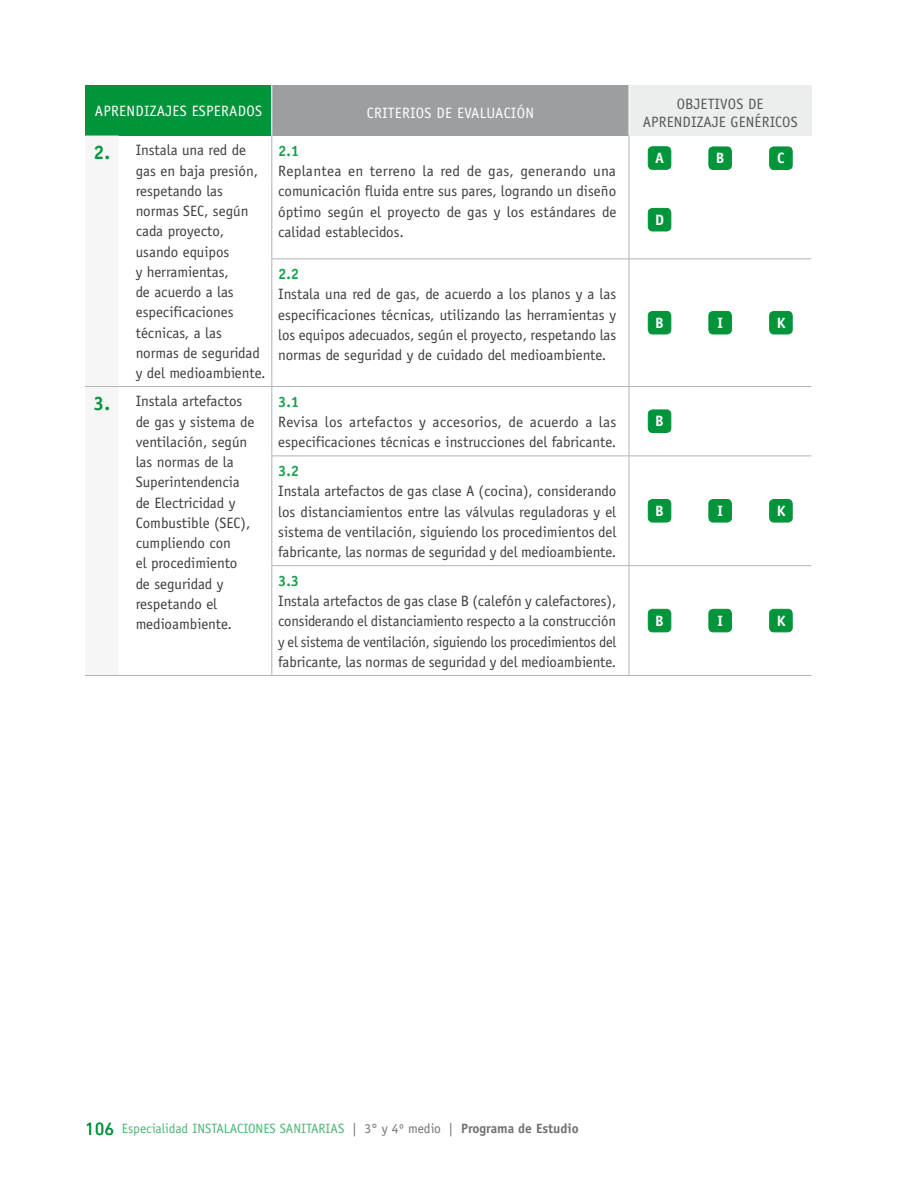
<style>
.page{position:relative;width:918px;height:1188px;background:#fff}
.page>*{position:absolute;margin:0;border:0;box-sizing:border-box;transform-origin:0 0}
.t1{font:15px/20.2px "Officina Sans";color:#3e3d40;text-align:justify}
.t2{font:15px "Officina Sans";letter-spacing:.02em;color:#fff}
.t3{font:15px "Officina Sans";letter-spacing:.01em;color:#58585a}
.t4{font:700 15px "Officina Sans";color:#1aa04e}
.t5{font:700 15px "Officina Sans";color:#fff}
.t6{font:13.5px "Officina Sans";color:#4db575}
.s1{font-weight:700;font-size:19.5px;color:#00953a}
.s2{font-family:"DIN Next LT Pro";font-size:18px;color:#00953a}
.s3{color:#707172}
.s4{font-weight:700;color:#707172}
</style>
<div class="page">
<div style="left:85px;top:85px;width:187px;height:51px;background:#00953a"></div>
<div style="left:272px;top:85px;width:357px;height:51px;background:#9c9e9f"></div>
<div style="left:629px;top:85px;width:182px;height:51px;background:#eceded"></div>
<hr style="left:629px;top:85px;width:1px;height:51px;background:#fff">
<hr style="left:811px;top:85px;width:1px;height:51px;background:#eceded">
<hr style="left:271px;top:85px;width:1px;height:51px;background:#fff">
<hr style="left:629px;top:136px;width:1px;height:45px;background:#b1b3b4">
<hr style="left:629px;top:181px;width:1px;height:77px;background:#b1b3b4">
<hr style="left:629px;top:259px;width:1px;height:127px;background:#b1b3b4">
<hr style="left:629px;top:456px;width:1px;height:109px;background:#b1b3b4">
<hr style="left:629px;top:566px;width:1px;height:109px;background:#b1b3b4">
<hr style="left:751px;top:258px;width:60px;height:1px;background:#b1b3b4">
<hr style="left:751px;top:455px;width:60px;height:1px;background:#b1b3b4">
<hr style="left:751px;top:565px;width:60px;height:1px;background:#b1b3b4">
<hr style="left:629px;top:258px;width:61px;height:1px;background:#b1b3b4">
<hr style="left:690px;top:258px;width:61px;height:1px;background:#b1b3b4">
<hr style="left:629px;top:455px;width:61px;height:1px;background:#b1b3b4">
<hr style="left:690px;top:455px;width:61px;height:1px;background:#b1b3b4">
<hr style="left:629px;top:565px;width:61px;height:1px;background:#b1b3b4">
<hr style="left:690px;top:565px;width:61px;height:1px;background:#b1b3b4">
<hr style="left:271px;top:258px;width:358px;height:1px;background:#b1b3b4">
<hr style="left:272px;top:386px;width:357px;height:1px;background:#b1b3b4">
<hr style="left:271px;top:455px;width:358px;height:1px;background:#b1b3b4">
<hr style="left:271px;top:565px;width:358px;height:1px;background:#b1b3b4">
<hr style="left:272px;top:675px;width:357px;height:1px;background:#b1b3b4">
<hr style="left:751px;top:386px;width:60px;height:1px;background:#b1b3b4">
<hr style="left:751px;top:675px;width:60px;height:1px;background:#b1b3b4">
<hr style="left:629px;top:386px;width:61px;height:1px;background:#b1b3b4">
<hr style="left:690px;top:386px;width:61px;height:1px;background:#b1b3b4">
<hr style="left:629px;top:675px;width:61px;height:1px;background:#b1b3b4">
<hr style="left:690px;top:675px;width:61px;height:1px;background:#b1b3b4">
<hr style="left:629px;top:387px;width:1px;height:68px;background:#b1b3b4">
<hr style="left:271px;top:387px;width:1px;height:68px;background:#b1b3b4">
<hr style="left:271px;top:456px;width:1px;height:109px;background:#b1b3b4">
<hr style="left:271px;top:566px;width:1px;height:109px;background:#b1b3b4">
<hr style="left:85px;top:675px;width:34px;height:1px;background:#b1b3b4">
<hr style="left:119px;top:675px;width:153px;height:1px;background:#b1b3b4">
<hr style="left:271px;top:136px;width:1px;height:45px;background:#b1b3b4">
<hr style="left:271px;top:181px;width:1px;height:77px;background:#b1b3b4">
<hr style="left:271px;top:259px;width:1px;height:127px;background:#b1b3b4">
<hr style="left:119px;top:386px;width:153px;height:1px;background:#b1b3b4">
<hr style="left:85px;top:386px;width:34px;height:1px;background:#b1b3b4">
<div style="left:648px;top:147px;width:23px;height:22px;background:#00953a;border-radius:4px"></div>
<div style="left:648px;top:147px;width:23px;height:23px;border:1px solid #00953a;border-radius:4px"></div>
<div style="left:709px;top:147px;width:22px;height:23px;background:#00953a;border-radius:4px"></div>
<div style="left:709px;top:147px;width:23px;height:23px;border:1px solid #00953a;border-radius:4px"></div>
<div style="left:770px;top:147px;width:22px;height:23px;background:#00953a;border-radius:4px"></div>
<div style="left:769px;top:147px;width:23px;height:23px;border:1px solid #00953a;border-radius:4px"></div>
<div style="left:648px;top:208px;width:23px;height:23px;background:#00953a;border-radius:4px"></div>
<div style="left:648px;top:208px;width:23px;height:23px;border:1px solid #00953a;border-radius:4px"></div>
<div style="left:648px;top:311px;width:23px;height:23px;background:#00953a;border-radius:4px"></div>
<div style="left:648px;top:311px;width:23px;height:23px;border:1px solid #00953a;border-radius:4px"></div>
<div style="left:709px;top:311px;width:22px;height:23px;background:#00953a;border-radius:4px"></div>
<div style="left:709px;top:311px;width:23px;height:23px;border:1px solid #00953a;border-radius:4px"></div>
<div style="left:770px;top:311px;width:22px;height:23px;background:#00953a;border-radius:4px"></div>
<div style="left:769px;top:311px;width:23px;height:23px;border:1px solid #00953a;border-radius:4px"></div>
<div style="left:648px;top:410px;width:23px;height:22px;background:#00953a;border-radius:4px"></div>
<div style="left:648px;top:410px;width:23px;height:23px;border:1px solid #00953a;border-radius:4px"></div>
<div style="left:648px;top:499px;width:23px;height:23px;background:#00953a;border-radius:4px"></div>
<div style="left:648px;top:499px;width:23px;height:23px;border:1px solid #00953a;border-radius:4px"></div>
<div style="left:709px;top:499px;width:22px;height:23px;background:#00953a;border-radius:4px"></div>
<div style="left:709px;top:499px;width:23px;height:23px;border:1px solid #00953a;border-radius:4px"></div>
<div style="left:770px;top:499px;width:22px;height:23px;background:#00953a;border-radius:4px"></div>
<div style="left:769px;top:499px;width:23px;height:23px;border:1px solid #00953a;border-radius:4px"></div>
<div style="left:648px;top:609px;width:23px;height:23px;background:#00953a;border-radius:4px"></div>
<div style="left:648px;top:609px;width:23px;height:23px;border:1px solid #00953a;border-radius:4px"></div>
<div style="left:709px;top:609px;width:22px;height:23px;background:#00953a;border-radius:4px"></div>
<div style="left:709px;top:609px;width:23px;height:23px;border:1px solid #00953a;border-radius:4px"></div>
<div style="left:770px;top:609px;width:22px;height:23px;background:#00953a;border-radius:4px"></div>
<div style="left:769px;top:609px;width:23px;height:23px;border:1px solid #00953a;border-radius:4px"></div>
<p class="t2" style="left:95px;top:102px;width:9px">Aprend</p>
<p class="t2" style="left:144px;top:102px;width:30px">izajes</p>
<p class="t2" style="left:192px;top:102px;width:16px">Esper</p>
<p class="t2" style="left:229px;top:102px;width:18px">ados</p>
<p class="t2" style="left:367px;top:104px;width:159px">Criterios de Evaluación</p>
<p class="t1" style="left:136px;top:140px;width:131px;text-align:left;text-indent:-42px"><span class="s1">2.</span> Instala una red de gas en baja presión, respetando las normas SEC, según cada proyecto, usando equipos<br>y herramientas,<br>de acuerdo a las especificaciones técnicas, a las normas de seguridad y del medioambiente.</p>
<p class="t4" style="left:278px;top:141px;width:23px">2.1</p>
<p class="t1" style="left:278px;top:161px;width:340px">Replantea en terreno la red de gas, generando una comunicación fluida entre sus pares, logrando un diseño óptimo según el proyecto de gas y los estándares de calidad establecidos.</p>
<p class="t4" style="left:278px;top:265px;width:23px">2.2</p>
<p class="t1" style="left:278px;top:284px;width:340px">Instala una red de gas, de acuerdo a los planos y a las especificaciones técnicas, utilizando las herramientas y los equipos adecuados, según el proyecto, respetando las normas de seguridad y de cuidado del medioambiente.</p>
<p class="t3" style="left:677px;top:95px;width:17px">Objet</p>
<p class="t3" style="left:715px;top:95px;width:15px">ivos</p>
<p class="t3" style="left:748px;top:95px;width:8px">de</p>
<p class="t3" style="left:643px;top:113px;width:9px">Aprend</p>
<p class="t3" style="left:691px;top:113px;width:56px">izaje Genér</p>
<p class="t3" style="left:770px;top:113px;width:14px">icos</p>
<p class="t5" style="left:655px;top:149px;width:10px">A</p>
<p class="t5" style="left:716px;top:149px;width:10px">B</p>
<p class="t5" style="left:777px;top:149px;width:9px">C</p>
<p class="t5" style="left:655px;top:210px;width:10px">D</p>
<p class="t5" style="left:655px;top:313px;width:10px">B</p>
<p class="t5" style="left:717px;top:313px;width:7px">I</p>
<p class="t5" style="left:777px;top:313px;width:10px">K</p>
<p class="t1" style="left:136px;top:391px;width:120px;text-align:left;text-indent:-42px"><span class="s1">3.</span> Instala artefactos de gas y sistema de ventilación, según las normas de la<br>Superintendencia de Electricidad y<br>Combustible (SEC), cumpliendo con<br>el procedimiento de seguridad y respetando el medioambiente.</p>
<p class="t4" style="left:278px;top:392px;width:23px">3.1</p>
<p class="t1" style="left:278px;top:412px;width:340px">Revisa los artefactos y accesorios, de acuerdo a las especificaciones técnicas e instrucciones del fabricante.</p>
<p class="t5" style="left:655px;top:412px;width:10px">B</p>
<p class="t4" style="left:278px;top:462px;width:23px">3.2</p>
<p class="t1" style="left:278px;top:481px;width:340px">Instala artefactos de gas clase A (cocina), considerando los distanciamientos entre las válvulas reguladoras y el sistema de ventilación, siguiendo los procedimientos del fabricante, las normas de seguridad y del medioambiente.</p>
<p class="t5" style="left:655px;top:502px;width:10px">B</p>
<p class="t5" style="left:717px;top:502px;width:7px">I</p>
<p class="t5" style="left:777px;top:502px;width:10px">K</p>
<p class="t4" style="left:278px;top:572px;width:23px">3.3</p>
<p class="t1" style="left:278px;top:591px;width:340px">Instala artefactos de gas clase B (calefón y calefactores), considerando el distanciamiento respecto a la construcción y el sistema de ventilación, siguiendo los procedimientos del fabricante, las normas de seguridad y del medioambiente.</p>
<p class="t5" style="left:655px;top:611px;width:10px">B</p>
<p class="t5" style="left:717px;top:611px;width:7px">I</p>
<p class="t5" style="left:777px;top:611px;width:10px">K</p>
<p class="t6" style="left:85px;top:1121px;width:495px"><span class="s2">106</span> Especialidad INSTALACIONES SANITARIAS <span class="s3">| 3° y 4º medio |</span> <span class="s4">Programa de Estudio</span></p>
</div>
